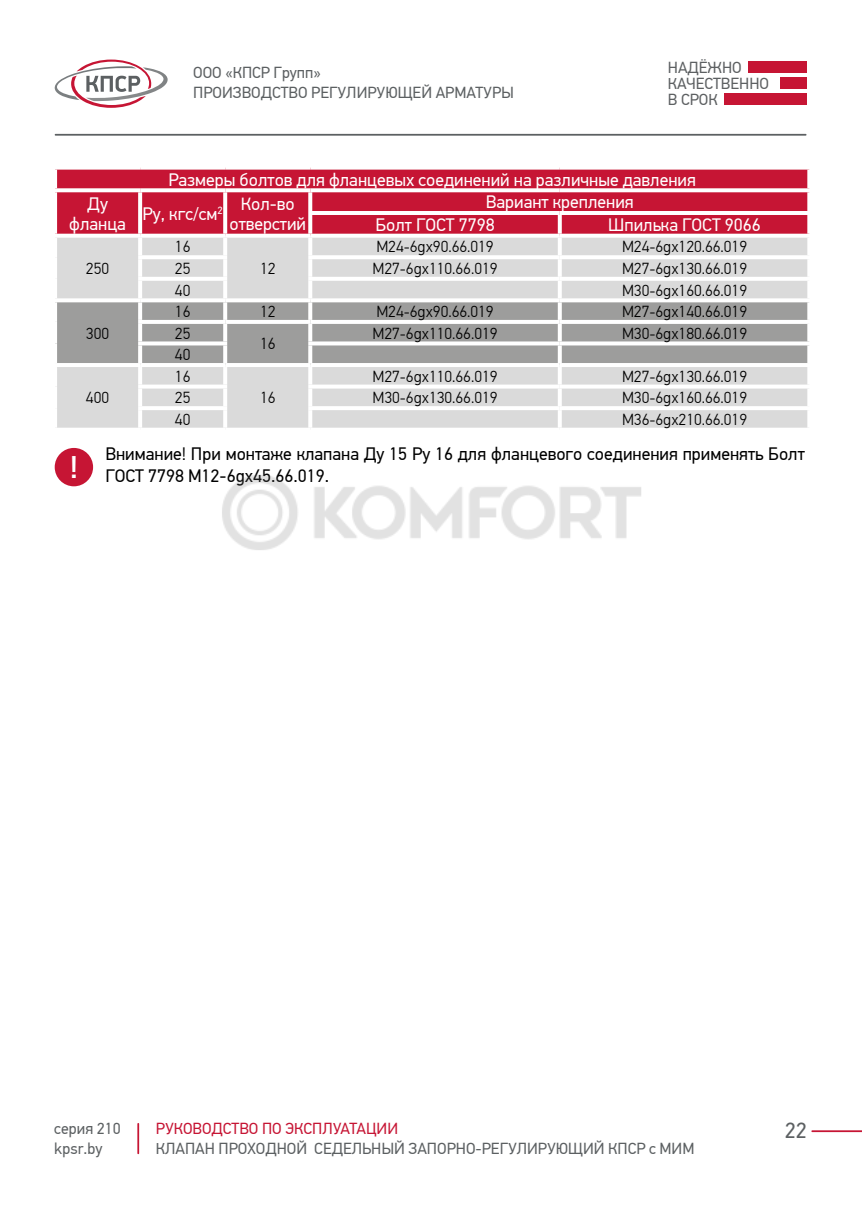
<style>
.page{position:relative;width:862px;height:1214px;background:#fff}
.page>*{position:absolute;margin:0;border:0;box-sizing:border-box;transform-origin:0 0}
.t1{font:500 31.2px "PF Din Text Pro";color:#fff}
.t2{font:22px "PF Din Text Pro";color:#5c6062}
.t3{font:18px/20px "PF Din Text Pro";color:#fff;text-align:center}
.t4{font:18px/22px "PF Din Text Pro";color:#000}
.t5{font:300 16px "PF Din Text Pro";color:#000}
.t6{font:16px/20px "PF Din Text Pro";color:#5c6062}
.t7{font:16px "PF Din Text Pro";color:#c61534}
.t8{font:16px/16px "PF Din Text Pro";color:#5d6062}
</style>
<div class="page">
<div style="left:780px;top:78px;width:26px;height:11px;background:#c61534"></div>
<svg style="left:55px;top:60px;width:113px;height:48px"></svg>
<div style="left:747px;top:62px;width:59px;height:11px;background:#c61534"></div>
<div style="left:724px;top:94px;width:82px;height:11px;background:#c61534"></div>
<hr style="left:137px;top:1122px;width:2px;height:31px;background:#c61534">
<hr style="left:55px;top:134px;width:751px;height:2px;background:#5c6062">
<svg style="left:811px;top:1130px;width:51px;height:1px"></svg>
<div style="left:57px;top:170px;width:750px;height:64px;background:#c61534"></div>
<div style="left:57px;top:238px;width:750px;height:60px;background:#dadada"></div>
<div style="left:57px;top:302px;width:750px;height:61px;background:#9d9d9c"></div>
<div style="left:57px;top:367px;width:750px;height:60px;background:#dadada"></div>
<svg style="left:55px;top:169px;width:85px;height:1px"></svg>
<svg style="left:140px;top:167px;width:85px;height:3px"></svg>
<svg style="left:225px;top:167px;width:85px;height:3px"></svg>
<svg style="left:310px;top:167px;width:250px;height:3px"></svg>
<svg style="left:560px;top:169px;width:250px;height:1px"></svg>
<svg style="left:55px;top:188px;width:85px;height:4px"></svg>
<svg style="left:140px;top:188px;width:85px;height:4px"></svg>
<svg style="left:138px;top:192px;width:4px;height:21px"></svg>
<svg style="left:138px;top:213px;width:4px;height:21px"></svg>
<svg style="left:225px;top:188px;width:85px;height:4px"></svg>
<svg style="left:223px;top:192px;width:4px;height:21px"></svg>
<svg style="left:223px;top:213px;width:4px;height:21px"></svg>
<svg style="left:310px;top:188px;width:250px;height:4px"></svg>
<svg style="left:308px;top:192px;width:4px;height:19px"></svg>
<svg style="left:560px;top:188px;width:250px;height:4px"></svg>
<hr style="left:308px;top:211px;width:252px;height:4px;background:#fff">
<svg style="left:308px;top:215px;width:4px;height:19px"></svg>
<svg style="left:807px;top:170px;width:1px;height:18px"></svg>
<svg style="left:807px;top:192px;width:3px;height:19px"></svg>
<hr style="left:560px;top:211px;width:251px;height:4px;background:#fff">
<svg style="left:558px;top:215px;width:4px;height:19px"></svg>
<svg style="left:807px;top:215px;width:3px;height:19px"></svg>
<svg style="left:225px;top:298px;width:84px;height:4px"></svg>
<hr style="left:225px;top:320px;width:85px;height:4px;background:#fff">
<svg style="left:227px;top:427px;width:82px;height:1px"></svg>
<hr style="left:138px;top:238px;width:4px;height:17px;background:#fff">
<hr style="left:223px;top:238px;width:4px;height:17px;background:#fff">
<hr style="left:138px;top:255px;width:89px;height:4px;background:#fff">
<hr style="left:138px;top:259px;width:4px;height:18px;background:#fff">
<hr style="left:223px;top:259px;width:4px;height:18px;background:#fff">
<hr style="left:138px;top:277px;width:89px;height:4px;background:#fff">
<hr style="left:138px;top:281px;width:4px;height:17px;background:#fff">
<hr style="left:223px;top:281px;width:4px;height:17px;background:#fff">
<svg style="left:57px;top:298px;width:81px;height:1px"></svg>
<svg style="left:140px;top:298px;width:83px;height:4px"></svg>
<svg style="left:138px;top:302px;width:4px;height:18px"></svg>
<svg style="left:223px;top:302px;width:4px;height:18px"></svg>
<hr style="left:138px;top:320px;width:87px;height:4px;background:#fff">
<svg style="left:138px;top:324px;width:4px;height:17px"></svg>
<svg style="left:223px;top:324px;width:4px;height:17px"></svg>
<svg style="left:138px;top:341px;width:89px;height:4px"></svg>
<svg style="left:138px;top:345px;width:4px;height:18px"></svg>
<svg style="left:223px;top:345px;width:4px;height:18px"></svg>
<hr style="left:138px;top:367px;width:4px;height:17px;background:#fff">
<hr style="left:223px;top:367px;width:4px;height:17px;background:#fff">
<svg style="left:138px;top:384px;width:89px;height:4px"></svg>
<hr style="left:138px;top:388px;width:4px;height:18px;background:#fff">
<hr style="left:223px;top:388px;width:4px;height:18px;background:#fff">
<hr style="left:138px;top:406px;width:89px;height:4px;background:#fff">
<hr style="left:138px;top:410px;width:4px;height:17px;background:#fff">
<hr style="left:223px;top:410px;width:4px;height:17px;background:#fff">
<svg style="left:57px;top:427px;width:82px;height:1px"></svg>
<svg style="left:142px;top:427px;width:82px;height:1px"></svg>
<hr style="left:308px;top:238px;width:4px;height:17px;background:#fff">
<hr style="left:558px;top:238px;width:4px;height:17px;background:#fff">
<svg style="left:807px;top:238px;width:1px;height:17px"></svg>
<hr style="left:308px;top:255px;width:252px;height:4px;background:#fff">
<hr style="left:308px;top:259px;width:4px;height:18px;background:#fff">
<hr style="left:560px;top:255px;width:251px;height:4px;background:#fff">
<hr style="left:558px;top:259px;width:4px;height:18px;background:#fff">
<svg style="left:807px;top:259px;width:1px;height:18px"></svg>
<hr style="left:308px;top:277px;width:252px;height:4px;background:#fff">
<hr style="left:308px;top:281px;width:4px;height:17px;background:#fff">
<hr style="left:560px;top:277px;width:251px;height:4px;background:#fff">
<hr style="left:558px;top:281px;width:4px;height:17px;background:#fff">
<svg style="left:807px;top:281px;width:1px;height:17px"></svg>
<svg style="left:310px;top:298px;width:250px;height:4px"></svg>
<svg style="left:308px;top:302px;width:4px;height:18px"></svg>
<svg style="left:562px;top:298px;width:246px;height:1px"></svg>
<svg style="left:558px;top:302px;width:4px;height:18px"></svg>
<svg style="left:807px;top:302px;width:2px;height:18px"></svg>
<hr style="left:310px;top:320px;width:250px;height:4px;background:#fff">
<svg style="left:308px;top:324px;width:4px;height:17px"></svg>
<hr style="left:560px;top:320px;width:251px;height:4px;background:#fff">
<svg style="left:558px;top:324px;width:4px;height:17px"></svg>
<svg style="left:807px;top:324px;width:1px;height:17px"></svg>
<svg style="left:308px;top:341px;width:252px;height:4px"></svg>
<svg style="left:308px;top:345px;width:4px;height:18px"></svg>
<svg style="left:560px;top:341px;width:249px;height:4px"></svg>
<svg style="left:558px;top:345px;width:4px;height:18px"></svg>
<svg style="left:807px;top:345px;width:2px;height:18px"></svg>
<hr style="left:308px;top:367px;width:4px;height:17px;background:#fff">
<hr style="left:558px;top:367px;width:4px;height:17px;background:#fff">
<svg style="left:807px;top:367px;width:1px;height:17px"></svg>
<svg style="left:308px;top:384px;width:252px;height:4px"></svg>
<hr style="left:308px;top:388px;width:4px;height:18px;background:#fff">
<svg style="left:560px;top:384px;width:248px;height:4px"></svg>
<hr style="left:558px;top:388px;width:4px;height:18px;background:#fff">
<svg style="left:807px;top:388px;width:1px;height:18px"></svg>
<hr style="left:308px;top:406px;width:252px;height:4px;background:#fff">
<hr style="left:308px;top:410px;width:4px;height:17px;background:#fff">
<hr style="left:560px;top:406px;width:251px;height:4px;background:#fff">
<hr style="left:558px;top:410px;width:4px;height:17px;background:#fff">
<svg style="left:807px;top:410px;width:1px;height:17px"></svg>
<svg style="left:312px;top:427px;width:246px;height:1px"></svg>
<svg style="left:561px;top:427px;width:247px;height:1px"></svg>
<div style="left:55px;top:448px;width:38px;height:38px;background:#c61534;border-radius:50%"></div>
<img style="left:222px;top:475px;width:419px;height:75px">
<p class="t6" style="left:193px;top:63px;width:322px">ООО «КПСР Групп»<br>ПРОИЗВОДСТВО РЕГУЛИРУЮЩЕЙ АРМАТУРЫ</p>
<p class="t8" style="left:668px;top:59px;width:103px">НАДЁЖНО<br>КАЧЕСТВЕННО<br>В СРОК</p>
<p class="t3" style="left:168px;top:170px;width:529px">Размеры болтов для фланцевых соединений на различные давления</p>
<p class="t3" style="left:69px;top:194px;width:58px">Ду фланца</p>
<p class="t3" style="left:143px;top:204px;width:154px">Ру, кгс/см<sup>2</sup> Кол-во</p>
<p class="t3" style="left:229px;top:214px;width:78px">отверстий</p>
<p class="t3" style="left:375px;top:191px;width:260px;line-height:22.6px;text-align:left;text-indent:110px">Вариант крепления<br>Болт ГОСТ 7798</p>
<p class="t3" style="left:608px;top:215px;width:154px">Шпилька ГОСТ 9066</p>
<p class="t5" style="left:175px;top:238px;width:17px">16</p>
<p class="t5" style="left:376px;top:238px;width:119px">М24-6gx90.66.019</p>
<p class="t5" style="left:622px;top:238px;width:127px">М24-6gx120.66.019</p>
<p class="t5" style="left:86px;top:259px;width:25px">250</p>
<p class="t5" style="left:175px;top:259px;width:17px">25</p>
<p class="t5" style="left:372px;top:259px;width:127px">М27-6gx110.66.019</p>
<p class="t5" style="left:622px;top:259px;width:127px">М27-6gx130.66.019</p>
<p class="t5" style="left:175px;top:281px;width:17px">40</p>
<p class="t5" style="left:622px;top:281px;width:127px">М30-6gx160.66.019</p>
<p class="t5" style="left:260px;top:259px;width:17px">12</p>
<p class="t5" style="left:86px;top:324px;width:25px">300</p>
<p class="t5" style="left:175px;top:302px;width:17px">16</p>
<p class="t5" style="left:260px;top:302px;width:17px">12</p>
<p class="t5" style="left:376px;top:302px;width:119px">М24-6gx90.66.019</p>
<p class="t5" style="left:622px;top:302px;width:127px">М27-6gx140.66.019</p>
<p class="t5" style="left:175px;top:324px;width:17px">25</p>
<p class="t5" style="left:260px;top:335px;width:17px">16</p>
<p class="t5" style="left:372px;top:324px;width:127px">М27-6gx110.66.019</p>
<p class="t5" style="left:622px;top:324px;width:127px">М30-6gx180.66.019</p>
<p class="t5" style="left:175px;top:345px;width:17px">40</p>
<p class="t5" style="left:175px;top:367px;width:17px">16</p>
<p class="t5" style="left:372px;top:367px;width:127px">М27-6gx110.66.019</p>
<p class="t5" style="left:622px;top:367px;width:127px">М27-6gx130.66.019</p>
<p class="t5" style="left:86px;top:388px;width:25px">400</p>
<p class="t5" style="left:175px;top:388px;width:17px">25</p>
<p class="t5" style="left:372px;top:388px;width:127px">М30-6gx130.66.019</p>
<p class="t5" style="left:622px;top:388px;width:127px">М30-6gx160.66.019</p>
<p class="t5" style="left:175px;top:410px;width:17px">40</p>
<p class="t5" style="left:622px;top:410px;width:127px">М36-6gx210.66.019</p>
<p class="t5" style="left:260px;top:388px;width:17px">16</p>
<h1 class="t1" style="left:70px;top:448px;width:10px">!</h1>
<p class="t4" style="left:105px;top:443px;width:701px">Внимание! При монтаже клапана Ду 15 Ру 16 для фланцевого соединения применять Болт<br>ГОСТ 7798 М12-6gx45.66.019.</p>
<p class="t6" style="left:54px;top:1118px;width:68px">серия 210 kpsr.by</p>
<p class="t7" style="left:156px;top:1118px;width:244px">РУКОВОДСТВО ПО ЭКСПЛУАТАЦИИ</p>
<p class="t6" style="left:156px;top:1138px;width:540px">КЛАПАН ПРОХОДНОЙ СЕДЕЛЬНЫЙ ЗАПОРНО-РЕГУЛИРУЮЩИЙ КПСР с МИМ</p>
<h2 class="t2" style="left:785px;top:1117px;width:23px">22</h2>
</div>
